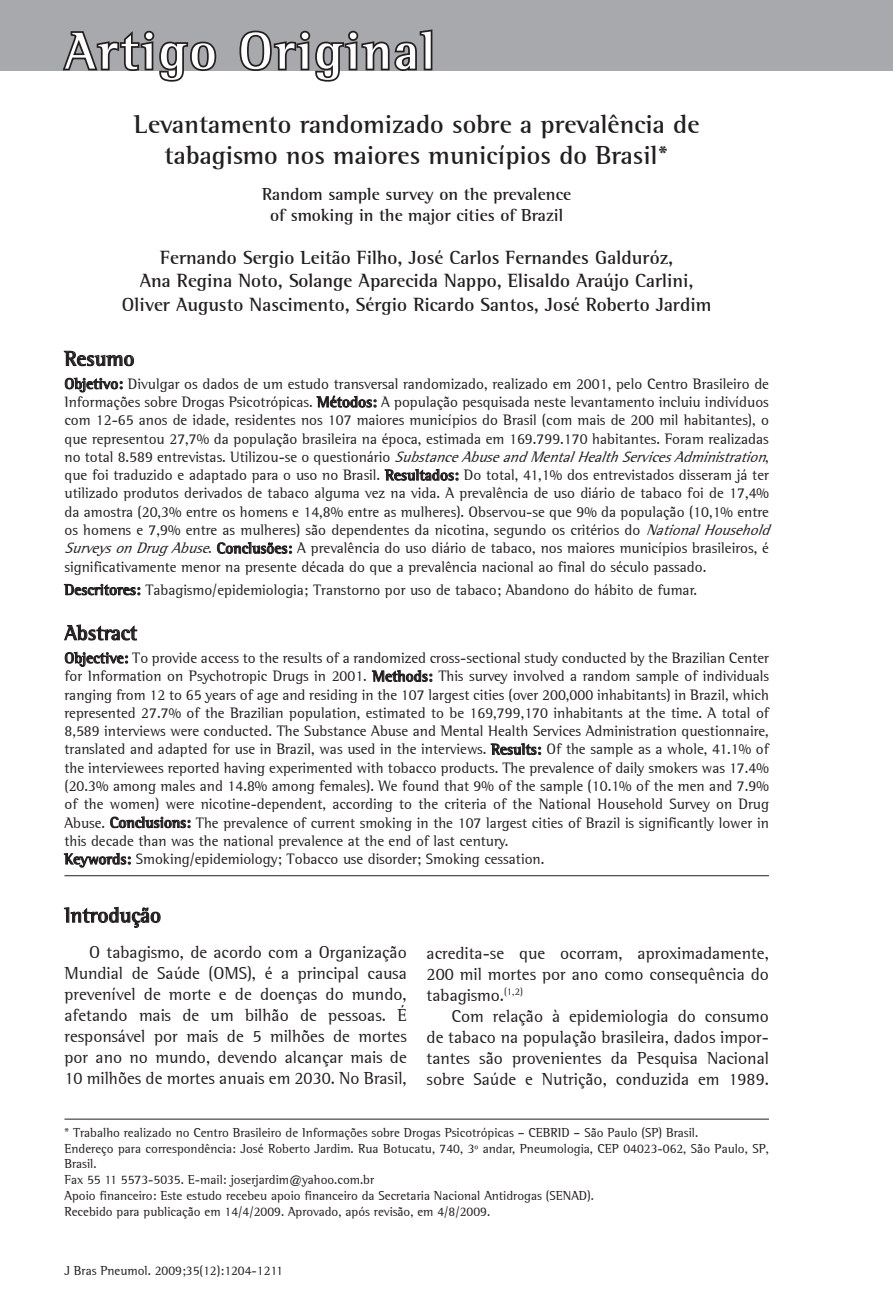
<style>
.page{position:relative;width:893px;height:1315px;background:#fff}
.page>*{position:absolute;margin:0;border:0;box-sizing:border-box;transform-origin:0 0}
.capítulo{font:700 52.5px "Libre Semi Serif S Si";letter-spacing:.05em;color:#fff}
.título___1o_idioma{font:700 26.25px/31.5px "Libre Semi Serif S Si";color:#231f20;text-align:center}
.resumo___título{font:700 21px "Libre Semi Serif S Si";color:#231f20}
.sub_título___1o_níve{font:700 21px "Libre Semi Serif S Si";color:#231f20}
.autores{font:700 19.25px/23.1px "Libre Semi Serif S Si";color:#231f20;text-align:center}
.corpo_português{font:17.5px/21px "Libre Semi Serif S Si";color:#231f20;text-align:justify}
.título___2o_idioma{font:700 17.5px/21px "Libre Semi Serif S Si";color:#231f20;text-align:center}
.resumo___inglês{font:15.22px/18.2px "Libre Semi Serif S Si";color:#231f20;text-align:justify}
.resumo___português{font:15.22px/18.2px "Libre Semi Serif S Si";color:#231f20}
.palavras-chave___por{font:15.22px "Libre Semi Serif S Si";color:#231f20}
.endereço{font:13.12px/15.8px "Libre Semi Serif S Si";color:#231f20}
.rodapé{font:13.12px "Libre Semi Serif S Si";color:#231f20}
.s1{font-weight:700}
.s2{font-style:italic}
</style>
<div class="page">
<div style="left:0;top:0;width:893px;height:70px;background:#a8a9ad"></div>
<svg style="left:64px;top:351px;width:70px;height:15px"></svg>
<svg style="left:65px;top:378px;width:57px;height:14px"></svg>
<svg style="left:317px;top:395px;width:59px;height:12px"></svg>
<svg style="left:385px;top:469px;width:73px;height:11px"></svg>
<svg style="left:217px;top:542px;width:75px;height:11px"></svg>
<svg style="left:64px;top:584px;width:76px;height:11px"></svg>
<svg style="left:64px;top:624px;width:73px;height:16px"></svg>
<svg style="left:65px;top:652px;width:63px;height:14px"></svg>
<svg style="left:372px;top:670px;width:60px;height:11px"></svg>
<svg style="left:491px;top:743px;width:50px;height:12px"></svg>
<svg style="left:110px;top:816px;width:80px;height:12px"></svg>
<svg style="left:64px;top:853px;width:67px;height:14px"></svg>
<hr style="left:64px;top:1118px;width:705px;height:1px;background:#231f20">
<svg style="left:64px;top:907px;width:96px;height:20px"></svg>
<hr style="left:64px;top:875px;width:705px;height:1px;background:#231f20">
<svg style="left:60px;top:30px;width:159px;height:52px"></svg>
<svg style="left:237px;top:29px;width:197px;height:53px"></svg>
<p class="capítulo" style="left:64px;top:19px;width:372px">Artigo Original</p>
<p class="título___1o_idioma" style="left:134px;top:108px;width:567px">Levantamento randomizado sobre a prevalência de tabagismo nos maiores municípios do Brasil*</p>
<p class="título___2o_idioma" style="left:262px;top:184px;width:310px">Random sample survey on the prevalence of smoking in the major cities of Brazil</p>
<p class="autores" style="left:122px;top:246px;width:591px">Fernando Sergio Leitão Filho, José Carlos Fernandes Galduróz,<br>Ana Regina Noto, Solange Aparecida Nappo, Elisaldo Araújo Carlini,<br>Oliver Augusto Nascimento, Sérgio Ricardo Santos, José Roberto Jardim</p>
<p class="resumo___título" style="left:64px;top:346px;width:72px">Resumo</p>
<p class="resumo___português" style="left:64px;top:374px;width:712px"><span class="s1">Objetivo:</span> Divulgar os dados de um estudo transversal randomizado, realizado em 2001, pelo Centro Brasileiro de Informações sobre Drogas Psicotrópicas. <span class="s1">Métodos:</span> A população pesquisada neste levantamento incluiu indivíduos com 12-65 anos de idade, residentes nos 107 maiores municípios do Brasil (com mais de 200 mil habitantes), o que representou 27,7% da população brasileira na época, estimada em 169.799.170 habitantes. Foram realizadas n o t o t a l 8 . 5 8 9 e n t r e v i s t a s . U t i l i z o u - s e o q u e s t i o n á r i o <span class="s2">SubstanceAbuseandMentalHealthServicesAdministration</span>, que foi traduzido e adaptado para o uso no Brasil. <span class="s1">Resultados:</span> Do total, 41,1% dos entrevistados disseram já ter utilizado produtos derivados de tabaco alguma vez na vida. A prevalência de uso diário de tabaco foi de 17,4% da amostra (20,3% entre os homens e 14,8% entre as mulheres). Observou-se que 9% da população (10,1% entre os homens e 7,9% entre as mulheres) são dependentes da nicotina, segundo os critérios do <span class="s2">NationalHousehold SurveysonDrugAbuse</span>. <span class="s1">Conclusões:</span> A prevalência do uso diário de tabaco, nos maiores municípios brasileiros, é significativamente menor na presente década do que a prevalência nacional ao final do século passado.</p>
<p class="palavras-chave___por" style="left:64px;top:580px;width:634px"><span class="s1">Descritores:</span> Tabagismo/epidemiologia; Transtorno por uso de tabaco; Abandono do hábito de fumar.</p>
<p class="resumo___título" style="left:64px;top:620px;width:74px">Abstract</p>
<p class="resumo___inglês" style="left:64px;top:649px;width:706px"><span class="s1">Objective:</span> To provide access to the results of a randomized cross-sectional study conducted by the Brazilian Center for Information on Psychotropic Drugs in 2001. <span class="s1">Methods:</span> This survey involved a random sample of individuals ranging from 12 to 65 years of age and residing in the 107 largest cities (over 200,000 inhabitants) in Brazil, which represented 27.7% of the Brazilian population, estimated to be 169,799,170 inhabitants at the time. A total of 8,589 interviews were conducted. The Substance Abuse and Mental Health Services Administration questionnaire, translated and adapted for use in Brazil, was used in the interviews. <span class="s1">Results:</span> Of the sample as a whole, 41.1% of the interviewees reported having experimented with tobacco products. The prevalence of daily smokers was 17.4% (20.3% among males and 14.8% among females). We found that 9% of the sample (10.1% of the men and 7.9% of the women) were nicotine-dependent, according to the criteria of the National Household Survey on Drug Abuse. <span class="s1">Conclusions:</span> The prevalence of current smoking in the 107 largest cities of Brazil is significantly lower in this decade than was the national prevalence at the end of last century.</p>
<p class="resumo___inglês" style="left:64px;top:850px;width:481px"><span class="s1">Keywords:</span> Smoking/epidemiology; Tobacco use disorder; Smoking cessation.</p>
<p class="sub_título___1o_níve" style="left:64px;top:902px;width:98px">Introdução</p>
<p class="corpo_português" style="left:64px;top:941px;width:344px;text-indent:25px">O tabagismo, de acordo com a Organização Mundial de Saúde (OMS), é a principal causa prevenível de morte e de doenças do mundo, afetando mais de um bilhão de pessoas. É responsável por mais de 5 milhões de mortes por ano no mundo, devendo alcançar mais de 10 milhões de mortes anuais em 2030. No Brasil,</p>
<p class="corpo_português" style="left:427px;top:942px;width:344px">acredita-se que ocorram, aproximadamente, 200 mil mortes por ano como consequência do tabagismo.<sup>(1,2)</sup></p>
<p class="corpo_português" style="left:427px;top:1005px;width:344px;text-indent:25px">Com relação à epidemiologia do consumo de tabaco na população brasileira, dados impor&shy;tantes são provenientes da Pesquisa Nacional sobre Saúde e Nutrição, conduzida em 1989.</p>
<p class="endereço" style="left:64px;top:1124px;width:635px">* Trabalho realizado no Centro Brasileiro de Informações sobre Drogas Psicotrópicas – CEBRID – São Paulo (SP) Brasil.</p>
<p class="endereço" style="left:64px;top:1140px;width:706px">Endereço para correspondência: José Roberto Jardim. Rua Botucatu, 740, 3º andar, Pneumologia, CEP 04023-062, São Paulo, SP,<br>Brasil.</p>
<p class="endereço" style="left:64px;top:1171px;width:311px">Fax 55 11 5573-5035. E-mail: joserjardim@yahoo.com.br</p>
<p class="endereço" style="left:64px;top:1187px;width:531px">Apoio financeiro: Este estudo recebeu apoio financeiro da Secretaria Nacional Antidrogas (SENAD).</p>
<p class="endereço" style="left:64px;top:1203px;width:427px">Recebido para publicação em 14/4/2009. Aprovado, após revisão, em 4/8/2009.</p>
<p class="rodapé" style="left:64px;top:1263px;width:220px">J Bras Pneumol. 2009;35(12):1204-1211</p>
</div>
